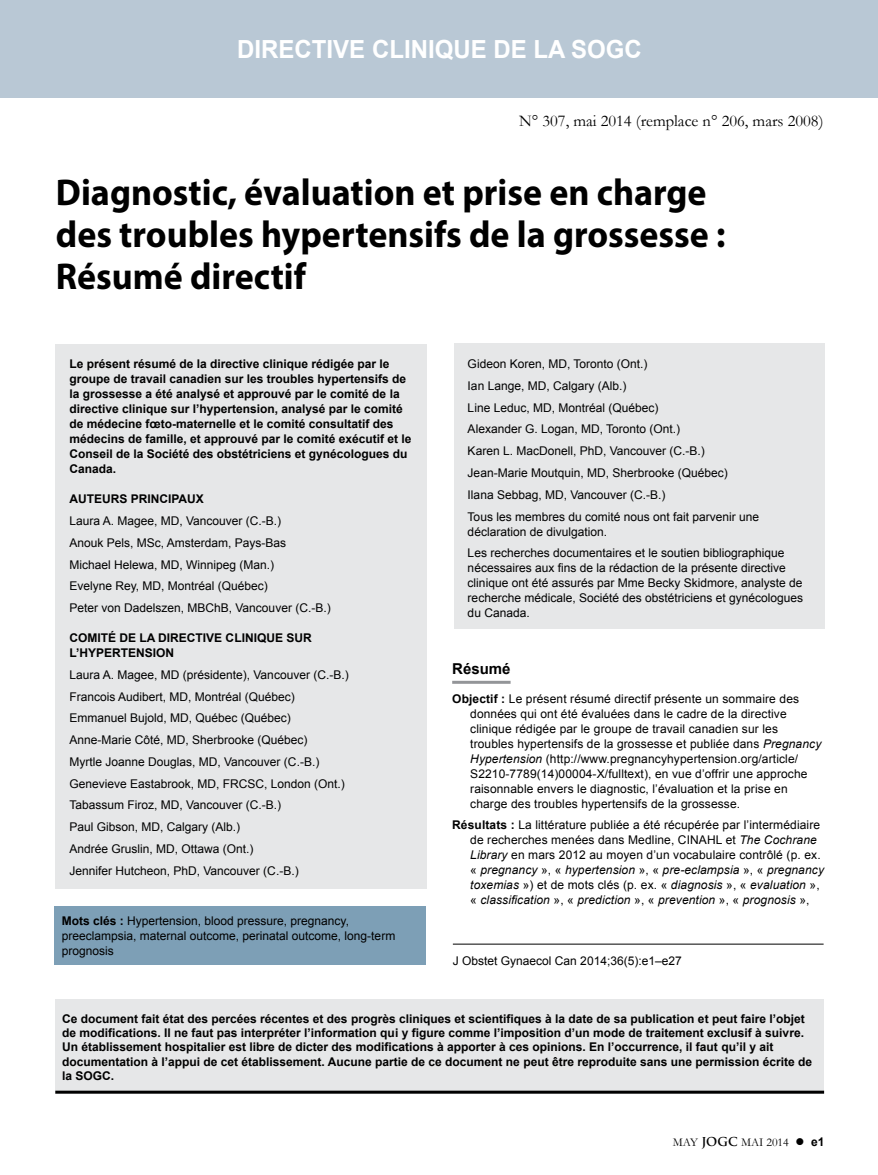
<style>
.page{position:relative;width:878px;height:1175px;background:#fff}
.page>*{position:absolute;margin:0;border:0;box-sizing:border-box;transform-origin:0 0}
.t1{font:700 37.5px/42px "Myriad Pro";color:#000;scale:.96 1}
.t2{font:700 24.9px "Arial";color:#fff;scale:.96 1}
.t3{font:16.5px "Garamond";color:#000}
.t4{font:700 15px "Arial";color:#000}
.t5{font:12px/21.8px "Arial";color:#000}
.t6{font:700 12px/15px "Arial";color:#000}
.t7{font:12px "Garamond";color:#000}
.s1{font-weight:700}
.s2{font-style:italic}
.s3{font-family:"Trajan Pro";font-weight:700}
.s4{font-family:"Arial";font-weight:700}
</style>
<div class="page">
<div style="left:0;top:0;width:878px;height:97px;background:#b9c8d5"></div>
<div style="left:55px;top:906px;width:371px;height:59px;background:#7d9fb6"></div>
<hr style="left:453px;top:943px;width:370px;height:1px;background:#000">
<hr style="left:452px;top:681px;width:58px;height:3px;background:#939598">
<div style="left:55px;top:999px;width:769px;height:95px;background:#e6e7e8"></div>
<hr style="left:55px;top:1090px;width:769px;height:3px;background:#000">
<div style="left:56px;top:344px;width:371px;height:544px;background:#e6e7e8"></div>
<div style="left:454px;top:344px;width:370px;height:285px;background:#e6e7e8"></div>
<h2 class="t2" style="left:237px;top:32px;width:423px">DIRECTIVE CLINIQUE DE LA SOGC</h2>
<h3 class="t3" style="left:519px;top:109px;width:306px">N° 307, mai 2014 (remplace n° 206, mars 2008)</h3>
<h1 class="t1" style="left:56px;top:170px;width:699px">Diagnostic, évaluation et prise en charge des troubles hypertensifs de la grossesse :<br>Résumé directif</h1>
<p class="t6" style="left:69px;top:357px;width:344px">Le présent résumé de la directive clinique rédigée par le groupe de travail canadien sur les troubles hypertensifs de la grossesse a été analysé et approuvé par le comité de la directive clinique sur l’hypertension, analysé par le comité de médecine fœto-maternelle et le comité consultatif des médecins de famille, et approuvé par le comité exécutif et le Conseil de la Société des obstétriciens et gynécologues du Canada.</p>
<p class="t6" style="left:69px;top:492px;width:136px">AUTEURS PRINCIPAUX</p>
<p class="t5" style="left:69px;top:510px;width:263px">Laura A. Magee, MD, Vancouver (C.-B.)<br>Anouk Pels, MSc, Amsterdam, Pays-Bas<br>Michael Helewa, MD, Winnipeg (Man.)<br>Evelyne Rey, MD, Montréal (Québec)<br>Peter von Dadelszen, MBChB, Vancouver (C.-B.)</p>
<p class="t6" style="left:69px;top:631px;width:244px">COMITÉ DE LA DIRECTIVE CLINIQUE SUR<br>L’HYPERTENSION</p>
<p class="t5" style="left:69px;top:664px;width:281px">Laura A. Magee, MD (présidente), Vancouver (C.-B.)<br>Francois Audibert, MD, Montréal (Québec)<br>Emmanuel Bujold, MD, Québec (Québec)<br>Anne-Marie Côté, MD, Sherbrooke (Québec)<br>Myrtle Joanne Douglas, MD, Vancouver (C.-B.)<br>Genevieve Eastabrook, MD, FRCSC, London (Ont.)<br>Tabassum Firoz, MD, Vancouver (C.-B.)<br>Paul Gibson, MD, Calgary (Alb.)<br>Andrée Gruslin, MD, Ottawa (Ont.)<br>Jennifer Hutcheon, PhD, Vancouver (C.-B.)</p>
<p class="t5" style="left:62px;top:913px;width:335px;line-height:15px"><span class="s1">Mots clés :</span> Hypertension, blood pressure, pregnancy, preeclampsia, maternal outcome, perinatal outcome, long-term prognosis</p>
<p class="t5" style="left:467px;top:353px;width:293px">Gideon Koren, MD, Toronto (Ont.)<br>Ian Lange, MD, Calgary (Alb.)<br>Line Leduc, MD, Montréal (Québec)<br>Alexander G. Logan, MD, Toronto (Ont.)<br>Karen L. MacDonell, PhD, Vancouver (C.-B.)<br>Jean-Marie Moutquin, MD, Sherbrooke (Québec)<br>Ilana Sebbag, MD, Vancouver (C.-B.)<br>Tous les membres du comité nous ont fait parvenir une</p>
<p class="t5" style="left:467px;top:520px;width:318px">déclaration de divulgation.<br>Les recherches documentaires et le soutien bibliographique</p>
<p class="t5" style="left:467px;top:560px;width:337px;line-height:15px">nécessaires aux fins de la rédaction de la présente directive clinique ont été assurés par Mme Becky Skidmore, analyste de recherche médicale, Société des obstétriciens et gynécologues du Canada.</p>
<p class="t4" style="left:452px;top:659px;width:60px">Résumé</p>
<p class="t5" style="left:470px;top:691px;width:352px;line-height:15px;text-indent:-18px"><span class="s1">Objectif :</span> Le présent résumé directif présente un sommaire des données qui ont été évaluées dans le cadre de la directive clinique rédigée par le groupe de travail canadien sur les troubles hypertensifs de la grossesse et publiée dans <span class="s2">Pregnancy Hypertension</span> (http://www.pregnancyhypertension.org/article/ S2210-7789(14)00004-X/fulltext), en vue d’offrir une approche raisonnable envers le diagnostic, l’évaluation et la prise en charge des troubles hypertensifs de la grossesse.</p>
<p class="t5" style="left:470px;top:817px;width:355px;line-height:15px;text-indent:-18px"><span class="s1">Résultats :</span> La littérature publiée a été récupérée par l’intermédiaire de recherches menées dans Medline, CINAHL et <span class="s2">The Cochrane Library</span> en mars 2012 au moyen d’un vocabulaire contrôlé (p. ex. « <span class="s2">pregnancy</span> », « <span class="s2">hypertension</span> », « <span class="s2">pre-eclampsia</span> », « <span class="s2">pregnancy toxemias</span> ») et de mots clés (p. ex. « <span class="s2">diagnosis</span> », « <span class="s2">evaluation</span> », « <span class="s2">classification</span> », « <span class="s2">prediction</span> », « <span class="s2">prevention</span> », « <span class="s2">prognosis</span> »,</p>
<p class="t5" style="left:453px;top:949px;width:230px">J Obstet Gynaecol Can 2014;36(5):e1–e27</p>
<p class="t6" style="left:62px;top:1011px;width:751px;line-height:14.4px">Ce document fait état des percées récentes et des progrès cliniques et scientifiques à la date de sa publication et peut faire l’objet de modifications. Il ne faut pas interpréter l’information qui y figure comme l’imposition d’un mode de traitement exclusif à suivre.<br>Un établissement hospitalier est libre de dicter des modifications à apporter à ces opinions. En l’occurrence, il faut qu’il y ait documentation à l’appui de cet établissement. Aucune partie de ce document ne peut être reproduite sans une permission écrite de la SOGC.</p>
<p class="t7" style="left:672px;top:1134px;width:153px">MAY <span class="s3">JOGC</span> MAI 2014 ● <span class="s4">e1</span></p>
</div>
